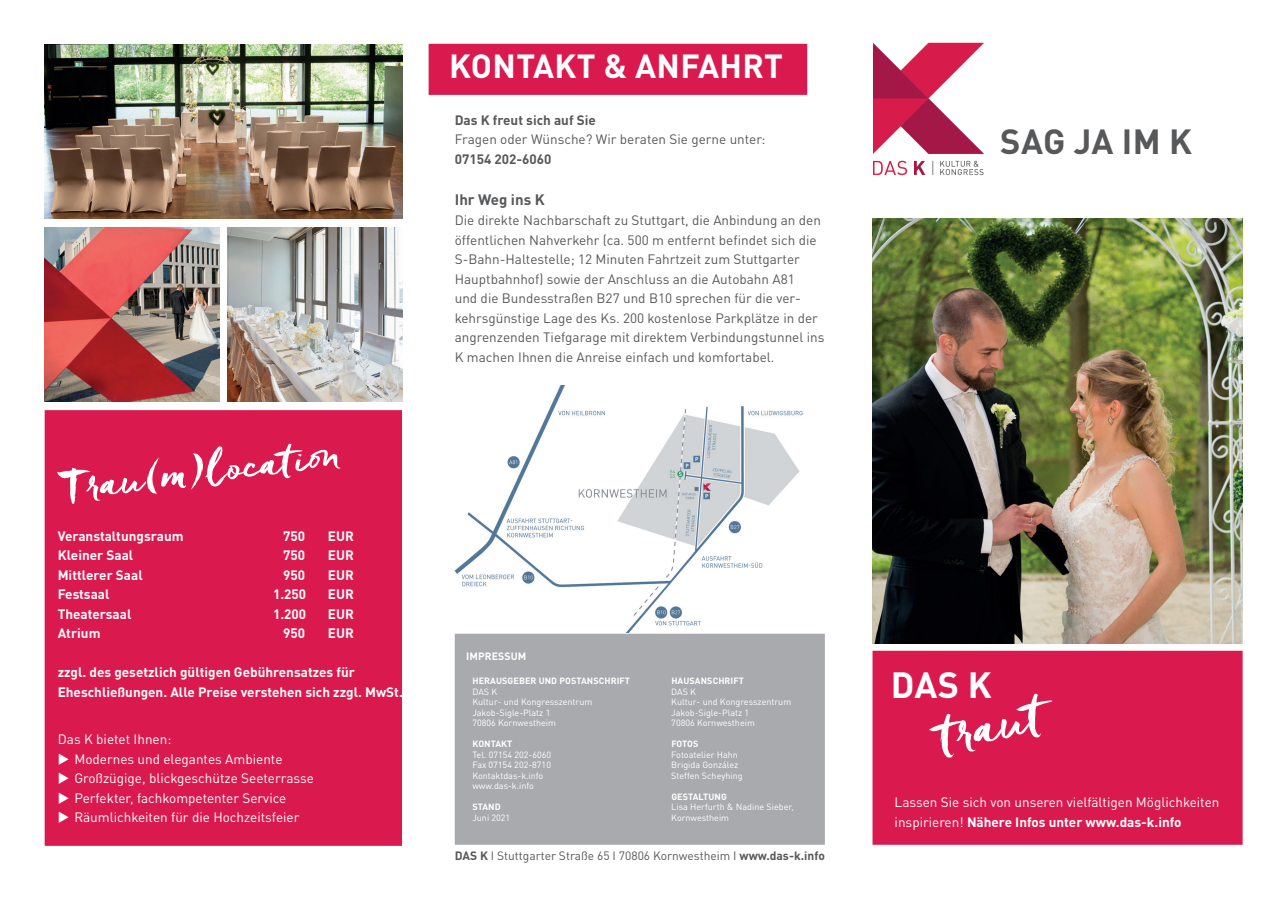
<style>
.page{position:relative;width:1272px;height:902px;background:#fff}
.page>*{position:absolute;margin:0;border:0;box-sizing:border-box;transform-origin:0 0}
.t1{font:57px "Freeland";color:#fff}
.t2{font:45px "Freeland";color:#fff}
.t3{font:700 36px "DINOT";color:#fff}
.t4{font:700 34.5px "DINOT";letter-spacing:.005em;color:#57585a}
.t5{font:700 33px "DINOT";letter-spacing:.01em;color:#fff}
.t6{font:700 15px "DINOT";color:#57585a}
.t7{font:13.5px/19.5px "DINOT";color:#57585a}
.t8{font:13.5px/19.5px "DINOT";color:#fff}
.t9{font:700 13.5px/19.5px "DINOT";color:#fcfcfc}
.t10{font:700 13.5px "DINOT";color:#57585a}
.t11{font:12px "DINOT";color:#57585a}
.t12{font:700 10.5px "DINOT";letter-spacing:.01em;color:#fff}
.t13{font:9px/10.5px "DINOT";color:#fff}
.t14{font:700 9px "DINOT";letter-spacing:.01em;color:#fff}
.s1{font-weight:700}
</style>
<div class="page">
<div style="left:45px;top:410px;width:357px;height:435px;background:#da1a4e"></div>
<div style="left:872px;top:650px;width:370px;height:194px;background:#da1a4e;border:2px solid #da1a4e"></div>
<div style="left:455px;top:633px;width:369px;height:211px;background:#a9aaae"></div>
<div style="left:428px;top:44px;width:379px;height:51px;background:#da1a4e;border:2px solid #da1a4e"></div>
<img style="left:872px;top:218px;width:370px;height:425px">
<img style="left:45px;top:44px;width:357px;height:175px">
<img style="left:45px;top:227px;width:174px;height:174px">
<img style="left:873px;top:42px;width:111px;height:134px">
<img style="left:455px;top:385px;width:348px;height:247px">
<img style="left:227px;top:227px;width:175px;height:174px">
<h2 class="t2" style="left:56px;top:458px;width:271px;rotate:-7deg">Trau(m)location</h2>
<p class="t9" style="left:58px;top:525px;width:127px">Veranstaltungsraum</p>
<p class="t9" style="left:283px;top:525px;width:23px">750</p>
<p class="t9" style="left:328px;top:525px;width:28px">EUR</p>
<p class="t9" style="left:58px;top:545px;width:77px">Kleiner Saal</p>
<p class="t9" style="left:283px;top:545px;width:23px">750</p>
<p class="t9" style="left:328px;top:545px;width:28px">EUR</p>
<p class="t9" style="left:58px;top:564px;width:87px">Mittlerer Saal</p>
<p class="t9" style="left:283px;top:564px;width:23px">950</p>
<p class="t9" style="left:328px;top:564px;width:28px">EUR</p>
<p class="t9" style="left:58px;top:584px;width:53px">Festsaal</p>
<p class="t9" style="left:273px;top:584px;width:35px">1.250</p>
<p class="t9" style="left:328px;top:584px;width:28px">EUR</p>
<p class="t9" style="left:58px;top:603px;width:75px">Theatersaal</p>
<p class="t9" style="left:273px;top:603px;width:35px">1.200</p>
<p class="t9" style="left:328px;top:603px;width:28px">EUR</p>
<p class="t9" style="left:58px;top:623px;width:44px">Atrium</p>
<p class="t9" style="left:283px;top:623px;width:23px">950</p>
<p class="t9" style="left:328px;top:623px;width:28px">EUR</p>
<p class="t9" style="left:58px;top:662px;width:347px">zzgl. des gesetzlich gültigen Gebührensatzes für<br>Eheschließungen. Alle Preise verstehen sich zzgl. MwSt.</p>
<p class="t8" style="left:74px;top:729px;width:241px;text-indent:-16px">Das K bietet Ihnen:<br>Modernes und elegantes Ambiente Großzügige, blickgeschütze Seeterrasse Perfekter, fachkompetenter Service Räumlichkeiten für die Hochzeitsfeier</p>
<h3 class="t5" style="left:449px;top:44px;width:335px">KONTAKT &amp; ANFAHRT</h3>
<p class="t10" style="left:455px;top:111px;width:143px">Das K freut sich auf Sie</p>
<p class="t7" style="left:455px;top:129px;width:312px">Fragen oder Wünsche? Wir beraten Sie gerne unter:</p>
<p class="t10" style="left:455px;top:150px;width:98px">07154 202-6060</p>
<p class="t6" style="left:455px;top:190px;width:91px">Ihr Weg ins K</p>
<p class="t7" style="left:455px;top:210px;width:371px">Die direkte Nachbarschaft zu Stuttgart, die Anbindung an den öffentlichen Nahverkehr (ca. 500 m entfernt befindet sich die S-Bahn-Haltestelle; 12 Minuten Fahrtzeit zum Stuttgarter Hauptbahnhof) sowie der Anschluss an die Autobahn A81<br>und die Bundesstraßen B27 und B10 sprechen für die ver&shy;kehrsgünstige Lage des Ks. 200 kostenlose Parkplätze in der angrenzenden Tiefgarage mit direktem Verbindungstunnel ins K machen Ihnen die Anreise einfach und komfortabel.</p>
<p class="t12" style="left:466px;top:649px;width:62px">IMPRESSUM</p>
<p class="t14" style="left:472px;top:674px;width:159px">HERAUSGEBER UND POSTANSCHRIFT</p>
<p class="t13" style="left:472px;top:685px;width:121px">DAS K<br>Kultur- und Kongresszentrum<br>Jakob-Sigle-Platz 1<br>70806 Kornwestheim</p>
<p class="t14" style="left:472px;top:737px;width:41px">KONTAKT</p>
<p class="t13" style="left:472px;top:748px;width:80px">Tel. 07154 202-6060<br>Fax 07154 202-8710<br>Kontaktdas-k.info www.das-k.info</p>
<p class="t14" style="left:472px;top:800px;width:30px">STAND</p>
<p class="t13" style="left:472px;top:811px;width:39px">Juni 2021</p>
<p class="t14" style="left:671px;top:674px;width:74px">HAUSANSCHRIFT</p>
<p class="t13" style="left:671px;top:685px;width:121px">DAS K<br>Kultur- und Kongresszentrum<br>Jakob-Sigle-Platz 1<br>70806 Kornwestheim</p>
<p class="t14" style="left:671px;top:737px;width:29px">FOTOS</p>
<p class="t13" style="left:671px;top:748px;width:73px">Fotoatelier Hahn<br>Brigida González<br>Steffen Scheyhing</p>
<p class="t14" style="left:671px;top:790px;width:57px">GESTALTUNG</p>
<p class="t13" style="left:671px;top:801px;width:124px">Lisa Herfurth &amp; Nadine Sieber,<br>Kornwestheim</p>
<p class="t11" style="left:455px;top:848px;width:371px"><span class="s1">DAS K</span> I Stuttgarter Straße 65 I 70806 Kornwestheim I <span class="s1">www.das-k.info</span></p>
<h3 class="t4" style="left:1000px;top:119px;width:193px">SAG JA IM K</h3>
<h3 class="t3" style="left:890px;top:661px;width:102px">DAS K</h3>
<h1 class="t1" style="left:931px;top:699px;width:108px;rotate:-13deg">traut</h1>
<p class="t8" style="left:894px;top:792px;width:326px">Lassen Sie sich von unseren vielfältigen Möglichkeiten inspirieren! <span class="s1">Nähere Infos unter www.das-k.info</span></p>
</div>
